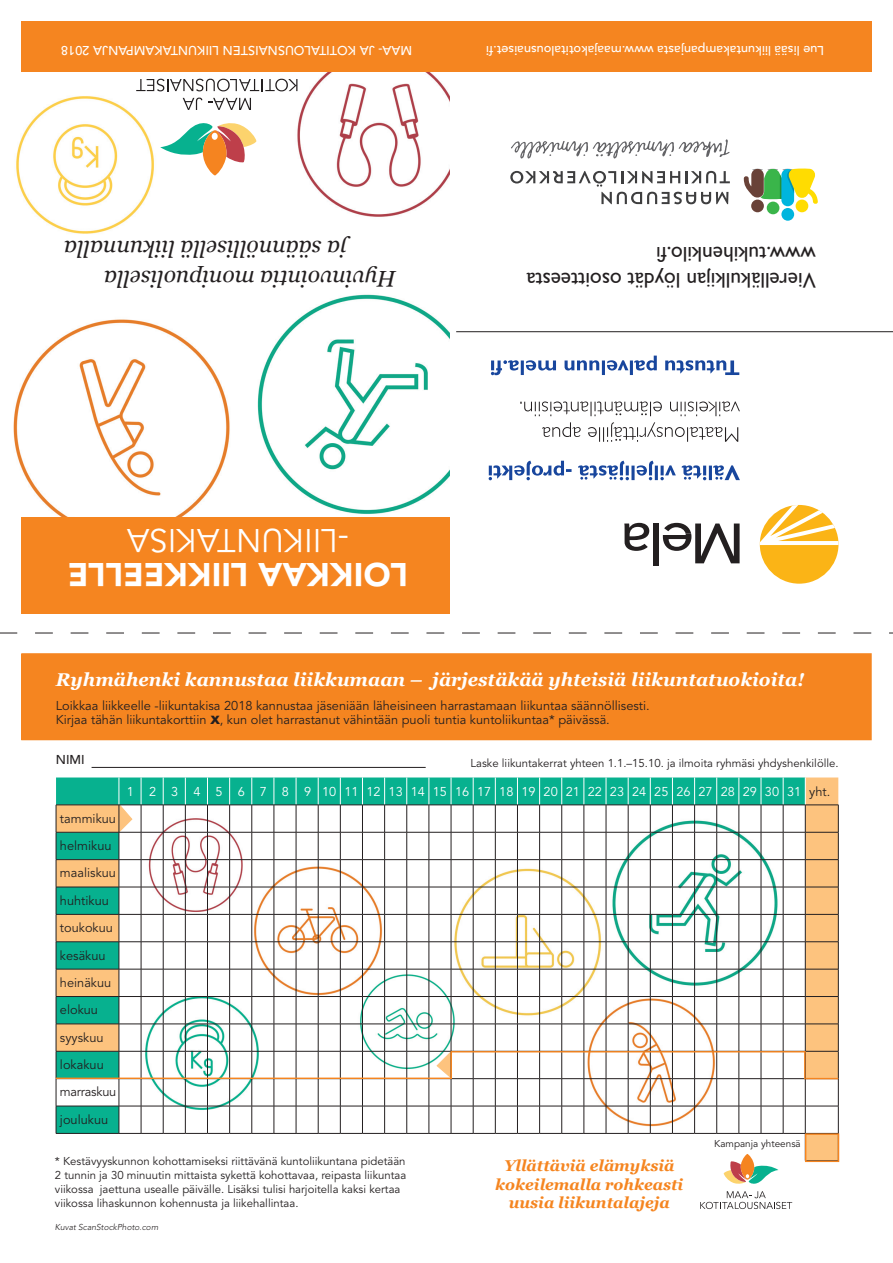
<style>
.page{position:relative;width:893px;height:1263px;background:#fff}
.page>*{position:absolute;margin:0;border:0;box-sizing:border-box;transform-origin:0 0}
.t1{font:900 32.7px "Avenir LT Std";color:#fff}
.t2{font:32.7px "Avenir LT Std";color:#fff}
.t3{font:italic 22.65px/29.8px "Georgia";color:#231f20}
.t4{font:21.3px/25.5px "Gill Sans";color:#231f20}
.t5{font:italic 700 18.45px "Georgia";color:#fff}
.t6{font:italic 700 15.6px/18.8px "Georgia";color:#f58520;text-align:center}
.t7{font:12.75px/27.5px "Avenir LT Std";color:#231f20}
.t8{font:500 12.75px "Avenir LT Std";color:#fff}
.t9{font:12.75px "Avenir LT Std";color:#fff}
.t10{font:500 12.75px "Avenir LT Std";color:#231f20}
.t11{font:11.4px/14.2px "Avenir LT Std";color:#231f20}
.t12{font:9.9px "Avenir LT Std";color:#231f20}
.t13{font:italic 300 8.55px "Avenir LT Std";color:#231f20}
.s1{font-weight:900;font-size:17.1px}
.s2{color:#231f20}
</style>
<div class="page">
<img style="left:13px;top:319px;width:217px;height:198px">
<img style="left:257px;top:294px;width:192px;height:220px">
<img style="left:16px;top:91px;width:138px;height:143px">
<img style="left:289px;top:72px;width:160px;height:145px">
<div style="left:21px;top:21px;width:850px;height:51px;background:#f58520"></div>
<div style="left:21px;top:517px;width:428px;height:96px;background:#f58520"></div>
<svg style="left:160px;top:123px;width:97px;height:52px"></svg>
<svg style="left:208px;top:98px;width:43px;height:12px"></svg>
<svg style="left:183px;top:98px;width:19px;height:12px"></svg>
<svg style="left:136px;top:79px;width:161px;height:12px"></svg>
<hr style="left:456px;top:331px;width:437px;height:1px;background:#231f20">
<svg style="left:510px;top:171px;width:220px;height:33px"></svg>
<div style="left:767px;top:202px;width:12px;height:12px;background:#3ab54a;border-radius:50%"></div>
<div style="left:781px;top:208px;width:13px;height:13px;background:#00b5de;border-radius:50%"></div>
<div style="left:751px;top:200px;width:13px;height:12px;background:#694238;border-radius:50%"></div>
<div style="left:796px;top:200px;width:12px;height:12px;background:#ffdc01;border-radius:50%"></div>
<svg style="left:744px;top:168px;width:74px;height:37px"></svg>
<svg style="left:511px;top:139px;width:219px;height:19px"></svg>
<svg style="left:663px;top:523px;width:77px;height:40px"></svg>
<div style="left:653px;top:523px;width:6px;height:43px;background:#231f20"></div>
<svg style="left:624px;top:523px;width:25px;height:28px"></svg>
<div style="left:760px;top:505px;width:78px;height:79px;background:#fbb416;border-radius:50%"></div>
<svg style="left:760px;top:505px;width:78px;height:40px"></svg>
<svg style="left:491px;top:356px;width:248px;height:19px"></svg>
<svg style="left:520px;top:401px;width:220px;height:15px"></svg>
<svg style="left:542px;top:422px;width:196px;height:20px"></svg>
<svg style="left:489px;top:461px;width:251px;height:19px"></svg>
<div style="left:22px;top:654px;width:849px;height:85px;background:#f58520"></div>
<div style="left:21px;top:653px;width:851px;height:87px;border:1px solid #f58520"></div>
<svg style="left:56px;top:777px;width:782px;height:383px;background:#aac394"></svg>
<hr style="left:56px;top:832px;width:63px;height:1px;background:#231f20">
<hr style="left:805px;top:832px;width:33px;height:1px;background:#231f20">
<hr style="left:56px;top:859px;width:63px;height:1px;background:#231f20">
<hr style="left:805px;top:859px;width:33px;height:1px;background:#231f20">
<hr style="left:56px;top:887px;width:63px;height:1px;background:#231f20">
<hr style="left:805px;top:887px;width:33px;height:1px;background:#231f20">
<hr style="left:56px;top:914px;width:63px;height:1px;background:#231f20">
<hr style="left:805px;top:914px;width:33px;height:1px;background:#231f20">
<hr style="left:56px;top:941px;width:63px;height:1px;background:#231f20">
<hr style="left:805px;top:941px;width:33px;height:1px;background:#231f20">
<hr style="left:56px;top:969px;width:63px;height:1px;background:#231f20">
<hr style="left:805px;top:969px;width:33px;height:1px;background:#231f20">
<hr style="left:56px;top:996px;width:63px;height:1px;background:#231f20">
<hr style="left:805px;top:996px;width:33px;height:1px;background:#231f20">
<hr style="left:56px;top:1024px;width:63px;height:1px;background:#231f20">
<hr style="left:805px;top:1024px;width:33px;height:1px;background:#231f20">
<hr style="left:56px;top:1051px;width:63px;height:1px;background:#231f20">
<hr style="left:805px;top:1051px;width:33px;height:1px;background:#231f20">
<hr style="left:56px;top:1106px;width:63px;height:1px;background:#231f20">
<svg style="left:56px;top:806px;width:1px;height:327px"></svg>
<hr style="left:805px;top:1106px;width:33px;height:1px;background:#231f20">
<hr style="left:56px;top:1133px;width:63px;height:1px;background:#231f20">
<svg style="left:838px;top:805px;width:1px;height:328px"></svg>
<hr style="left:56px;top:805px;width:63px;height:1px;background:#231f20">
<hr style="left:805px;top:805px;width:33px;height:1px;background:#231f20">
<hr style="left:92px;top:767px;width:334px;height:1px;background:#231f20">
<hr style="left:56px;top:1077px;width:396px;height:2px;background:#f58520">
<hr style="left:805px;top:1078px;width:33px;height:1px;background:#f58520">
<div style="left:805px;top:1133px;width:34px;height:29px;border:1px solid #f58520"></div>
<svg style="left:118px;top:777px;width:688px;height:432px"></svg>
<svg style="left:0;top:633px;width:893px;height:1px"></svg>
<p class="t8" style="left:412px;top:58px;width:353px;rotate:-180deg">MAA- JA KOTITALOUSNAISTEN LIIKUNTAKAMPANJA 2018</p>
<h2 class="t3" style="left:347px;top:293px;width:284px;text-indent:-49px;rotate:-180deg">Hyvinvointia monipuolisella<br>ja säännöllisellä liikunnalla</h2>
<p class="t8" style="left:824px;top:58px;width:340px;rotate:-180deg">Lue lisää liikuntakampanjasta www.maajakotitalousnaiset.fi</p>
<h3 class="t4" style="left:816px;top:292px;width:291px;rotate:-180deg">Vierelläkulkijan löydät osoitteesta www.tukihenkilo.fi</h3>
<h1 class="t2" style="left:349px;top:559px;width:223px;rotate:-180deg">-LIIKUNTAKISA</h1>
<h1 class="t1" style="left:408px;top:594px;width:342px;rotate:-180deg">LOIKKAA LIIKKEELLE</h1>
<h3 class="t5" style="left:56px;top:667px;width:750px">Ryhmähenki kannustaa liikkumaan – järjestäkää yhteisiä liikuntatuokioita!</h3>
<p class="t7" style="left:56px;top:698px;width:595px;line-height:14.2px">Loikkaa liikkeelle -liikuntakisa 2018 kannustaa jäseniään läheisineen harrastamaan liikuntaa säännöllisesti.<br>Kirjaa tähän liikuntakorttiin <span class="s1">x</span>, kun olet harrastanut vähintään puoli tuntia kuntoliikuntaa* päivässä.</p>
<p class="t10" style="left:56px;top:752px;width:30px">NIMI</p>
<p class="t7" style="left:60px;top:805px;width:58px">tammikuu helmikuu maaliskuu huhtikuu toukokuu kesäkuu heinäkuu elokuu syyskuu lokakuu marraskuu joulukuu</p>
<p class="t11" style="left:470px;top:757px;width:370px">Laske liikuntakerrat yhteen 1.1.–15.10. ja ilmoita ryhmäsi yhdyshenkilölle.</p>
<p class="t9" style="left:127px;top:784px;width:705px">1 2 3 4 5 6 7 8 9 10111213141516171819202122232425262728293031<span class="s2">yht.</span></p>
<p class="t12" style="left:714px;top:1138px;width:88px">Kampanja yhteensä</p>
<p class="t11" style="left:55px;top:1154px;width:353px">* Kestävyyskunnon kohottamiseksi riittävänä kuntoliikuntana pidetään 2 tunnin ja 30 minuutin mittaista sykettä kohottavaa, reipasta liikuntaa viikossa jaettuna usealle päivälle. Lisäksi tulisi harjoitella kaksi kertaa viikossa lihaskunnon kohennusta ja liikehallintaa.</p>
<p class="t13" style="left:55px;top:1222px;width:105px">Kuvat ScanStockPhoto.com</p>
<h3 class="t6" style="left:495px;top:1156px;width:190px">Yllättäviä elämyksiä kokeilemalla rohkeasti uusia liikuntalajeja</h3>
</div>
